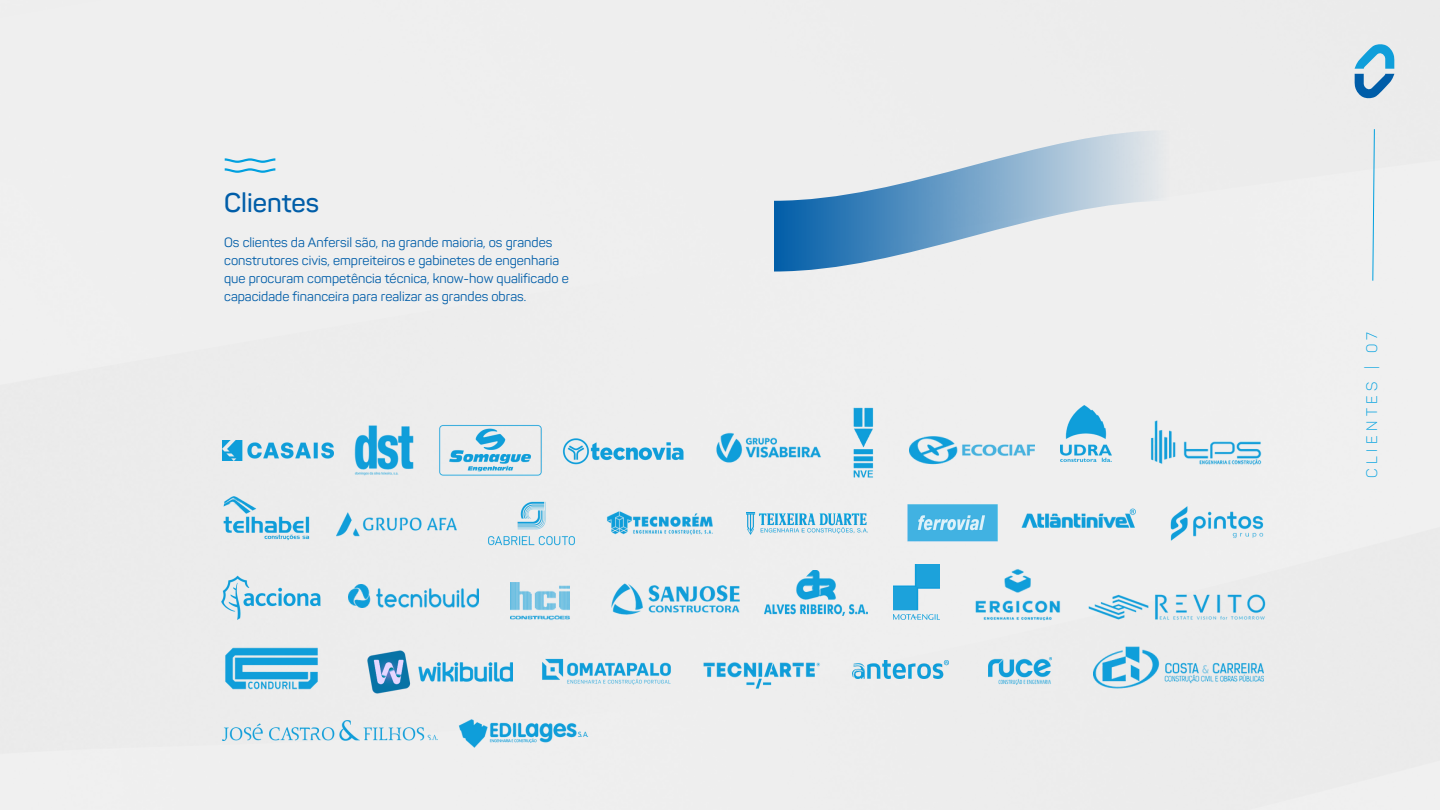
<style>
.page{position:relative;width:1440px;height:810px;background:#eee}
.page>*{position:absolute;margin:0;border:0;box-sizing:border-box;transform-origin:0 0}
.t1{font:600 26.7px "Panton";color:#005da8}
.t2{font:300 15px "Panton";letter-spacing:.3em;color:#00a0df}
.t3{font:13.3px/18px "Panton";color:#005da8}
</style>
<div class="page">
<svg style="left:1372px;top:128px;width:3px;height:153px"></svg>
<svg style="left:225px;top:158px;width:50px;height:15px"></svg>
<img style="left:223px;top:440px;width:111px;height:21px">
<img style="left:343px;top:409px;width:82px;height:83px">
<img style="left:894px;top:564px;width:46px;height:56px">
<img style="left:478px;top:478px;width:107px;height:91px">
<img style="left:438px;top:424px;width:105px;height:53px">
<img style="left:746px;top:512px;width:122px;height:23px">
<img style="left:906px;top:503px;width:93px;height:40px">
<img style="left:219px;top:643px;width:105px;height:51px">
<img style="left:1061px;top:405px;width:51px;height:56px">
<img style="left:510px;top:583px;width:59px;height:38px">
<img style="left:223px;top:494px;width:93px;height:59px">
<svg style="left:774px;top:130px;width:397px;height:142px;fill:#eaeaec"></svg>
<img style="left:852px;top:660px;width:96px;height:18px">
<img style="left:337px;top:513px;width:120px;height:26px">
<img style="left:221px;top:575px;width:101px;height:46px">
<img style="left:559px;top:431px;width:127px;height:38px">
<img style="left:714px;top:431px;width:105px;height:34px">
<img style="left:602px;top:507px;width:116px;height:30px">
<img style="left:348px;top:585px;width:131px;height:22px">
<img style="left:367px;top:639px;width:145px;height:65px">
<img style="left:698px;top:658px;width:130px;height:31px">
<img style="left:765px;top:571px;width:103px;height:45px">
<img style="left:819px;top:399px;width:90px;height:90px">
<img style="left:537px;top:658px;width:138px;height:29px">
<img style="left:605px;top:574px;width:142px;height:51px">
<img style="left:988px;top:658px;width:63px;height:27px">
<img style="left:909px;top:427px;width:125px;height:49px">
<img style="left:969px;top:568px;width:100px;height:57px">
<img style="left:1020px;top:506px;width:116px;height:30px">
<img style="left:1094px;top:639px;width:169px;height:56px">
<img style="left:1083px;top:586px;width:188px;height:42px">
<img style="left:1165px;top:499px;width:105px;height:48px">
<img style="left:1145px;top:417px;width:123px;height:53px">
<img style="left:223px;top:720px;width:214px;height:20px">
<img style="left:450px;top:712px;width:147px;height:43px">
<svg style="left:1355px;top:44px;width:39px;height:54px;background:#81b8d7"></svg>
<h1 class="t1" style="left:224px;top:187px;width:97px">Clientes</h1>
<p class="t3" style="left:224px;top:233px;width:346px">Os clientes da Anfersil são, na grande maioria, os grandes construtores civis, empreiteiros e gabinetes de engenharia que procuram competência técnica, know-how qualificado e capacidade financeira para realizar as grandes obras.</p>
<p class="t2" style="left:1363px;top:478px;width:148px;rotate:-90deg">CLIENTES | 07</p>
</div>
